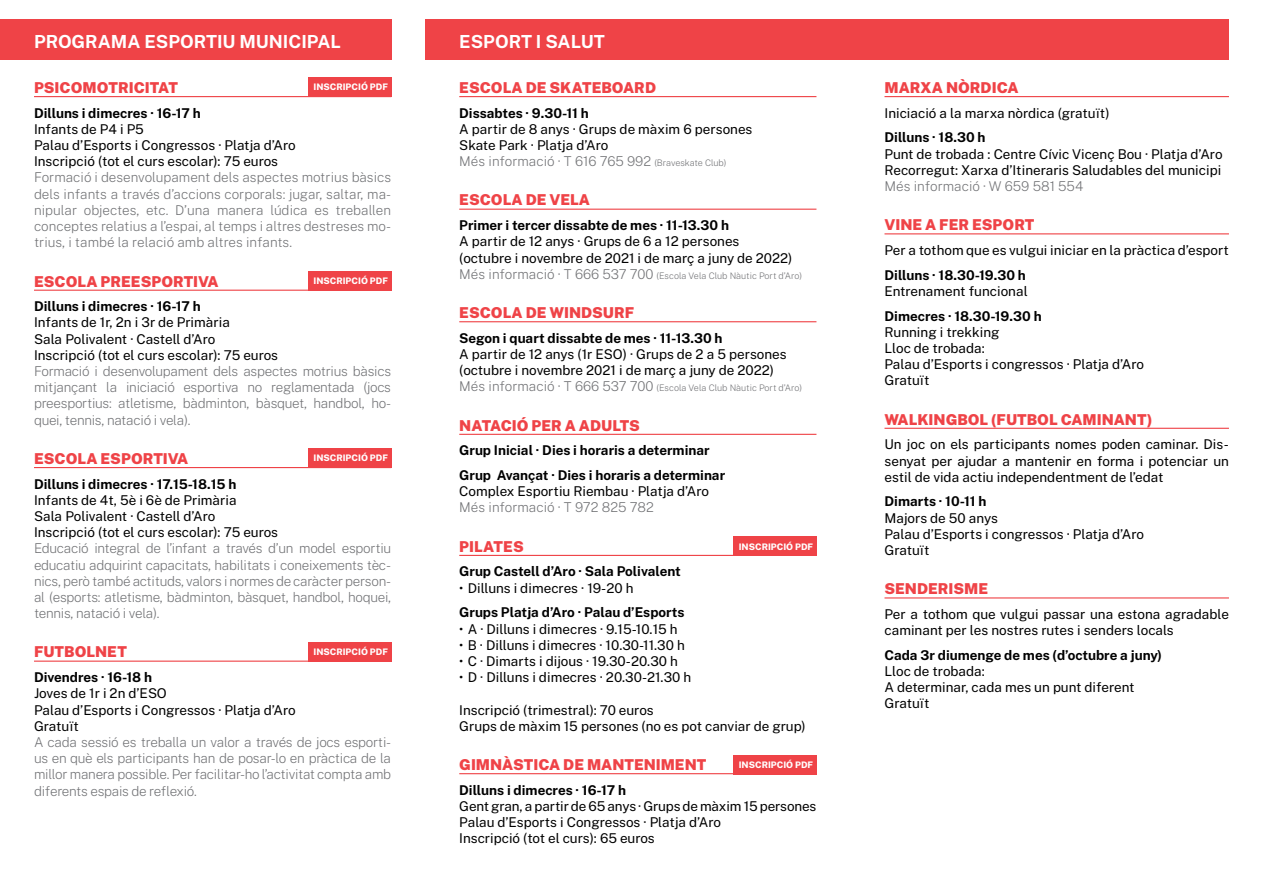
<style>
.page{position:relative;width:1263px;height:893px;background:#fff}
.page>*{position:absolute;margin:0;border:0;box-sizing:border-box;transform-origin:0 0}
.t1{font:700 18px "Public Sans";color:#fff}
.t2{font:900 15px "Public Sans";color:#ef4347}
.t3{font:13.5px/16.2px "Public Sans";color:#000}
.t4{font:200 13.5px/16.2px "Public Sans";letter-spacing:-.02em;color:#6f7073;text-align:justify}
.t5{font:700 13.5px/24.8px "Public Sans";color:#000}
.t6{font:200 13.5px "Public Sans";color:#6f7073}
.t7{font:200 9px "Public Sans";color:#6f7073}
.t8{font:800 9px "Public Sans";color:#fff}
.s1{font-weight:200;color:#6f7073}
.s2{font-weight:200;font-size:9px;color:#6f7073}
.s3{font-size:13.5px}
</style>
<div class="page">
<hr style="left:34px;top:96px;width:357px;height:1px;background:#ef4347">
<hr style="left:34px;top:290px;width:357px;height:1px;background:#ef4347">
<hr style="left:34px;top:467px;width:357px;height:1px;background:#ef4347">
<hr style="left:34px;top:661px;width:357px;height:1px;background:#ef4347">
<hr style="left:459px;top:96px;width:357px;height:1px;background:#ef4347">
<hr style="left:459px;top:209px;width:357px;height:1px;background:#ef4347">
<hr style="left:459px;top:321px;width:357px;height:1px;background:#ef4347">
<hr style="left:459px;top:434px;width:357px;height:1px;background:#ef4347">
<hr style="left:459px;top:555px;width:357px;height:1px;background:#ef4347">
<hr style="left:459px;top:773px;width:357px;height:1px;background:#ef4347">
<hr style="left:884px;top:96px;width:345px;height:1px;background:#ef4347">
<hr style="left:884px;top:233px;width:345px;height:1px;background:#ef4347">
<hr style="left:884px;top:428px;width:345px;height:1px;background:#ef4347">
<hr style="left:884px;top:597px;width:345px;height:1px;background:#ef4347">
<div style="left:308px;top:77px;width:83px;height:20px;background:#ef4347"></div>
<div style="left:308px;top:271px;width:83px;height:19px;background:#ef4347"></div>
<div style="left:733px;top:537px;width:83px;height:19px;background:#ef4347"></div>
<div style="left:733px;top:755px;width:83px;height:19px;background:#ef4347"></div>
<div style="left:308px;top:449px;width:83px;height:19px;background:#ef4347"></div>
<div style="left:308px;top:642px;width:83px;height:19px;background:#ef4347"></div>
<div style="left:0;top:19px;width:391px;height:41px;background:#ef4347"></div>
<div style="left:425px;top:19px;width:804px;height:41px;background:#ef4347"></div>
<h1 class="t1" style="left:34px;top:28px;width:308px">PROGRAMA ESPORTIU MUNICIPAL</h1>
<h1 class="t1" style="left:459px;top:28px;width:147px">ESPORT I SALUT</h1>
<p class="t8" style="left:314px;top:80px;width:76px">INSCRIPCIÓ PDF</p>
<p class="t2" style="left:34px;top:77px;width:146px">PSICOMOTRICITAT</p>
<p class="t5" style="left:34px;top:100px;width:168px">Dilluns i dimecres · 16-17 h</p>
<p class="t3" style="left:34px;top:120px;width:263px">Infants de P4 i P5<br>Palau d’Esports i Congressos · Platja d’Aro<br>Inscripció (tot el curs escolar): 75 euros</p>
<p class="t4" style="left:34px;top:169px;width:359px">Formació i desenvolupament dels aspectes motrius bàsics dels infants a través d’accions corporals: jugar, saltar, ma&shy;nipular objectes, etc. D’una manera lúdica es treballen conceptes relatius a l’espai, al temps i altres destreses mo&shy;trius, i també la relació amb altres infants.</p>
<p class="t2" style="left:34px;top:270px;width:186px">ESCOLA PREESPORTIVA</p>
<p class="t5" style="left:34px;top:293px;width:168px">Dilluns i dimecres · 16-17 h</p>
<p class="t3" style="left:34px;top:314px;width:246px">Infants de 1r, 2n i 3r de Primària<br>Sala Polivalent · Castell d’Aro<br>Inscripció (tot el curs escolar): 75 euros</p>
<p class="t4" style="left:34px;top:362px;width:359px">Formació i desenvolupament dels aspectes motrius bàsics mitjançant la iniciació esportiva no reglamentada (jocs preesportius: atletisme, bàdminton, bàsquet, handbol, ho&shy;quei, tennis, natació i vela).</p>
<p class="t2" style="left:34px;top:448px;width:156px">ESCOLA ESPORTIVA</p>
<p class="t5" style="left:34px;top:470px;width:204px">Dilluns i dimecres · 17.15-18.15 h</p>
<p class="t3" style="left:34px;top:491px;width:246px">Infants de 4t, 5è i 6è de Primària<br>Sala Polivalent · Castell d’Aro<br>Inscripció (tot el curs escolar): 75 euros</p>
<p class="t4" style="left:34px;top:540px;width:359px">Educació integral de l’infant a través d’un model esportiu educatiu adquirint capacitats, habilitats i coneixements tèc&shy;nics, però també actituds, valors i normes de caràcter person&shy;al (esports: atletisme, bàdminton, bàsquet, handbol, hoquei, tennis, natació i vela).</p>
<p class="t2" style="left:34px;top:641px;width:94px">FUTBOLNET</p>
<p class="t5" style="left:34px;top:664px;width:120px">Divendres · 16-18 h</p>
<p class="t3" style="left:34px;top:684px;width:263px">Joves de 1r i 2n d’ESO<br>Palau d’Esports i Congressos · Platja d’Aro<br>Gratuït</p>
<p class="t4" style="left:34px;top:733px;width:359px">A cada sessió es treballa un valor a través de jocs esporti&shy;us en què els participants han de posar-lo en pràctica de la millor manera possible. Per facilitar-ho l’activitat compta amb diferents espais de reflexió.</p>
<p class="t8" style="left:314px;top:274px;width:76px">INSCRIPCIÓ PDF</p>
<p class="t8" style="left:314px;top:452px;width:76px">INSCRIPCIÓ PDF</p>
<p class="t8" style="left:314px;top:645px;width:76px">INSCRIPCIÓ PDF</p>
<p class="t2" style="left:459px;top:77px;width:198px">ESCOLA DE SKATEBOARD</p>
<p class="t5" style="left:459px;top:100px;width:131px">Dissabtes · 9.30-11 h</p>
<p class="t3" style="left:459px;top:120px;width:295px">A partir de 8 anys · Grups de màxim 6 persones<br>Skate Park · Platja d’Aro<br><span class="s1">Més informació · T 616 765 992</span> <span class="s2">(Braveskate Club)</span></p>
<p class="t2" style="left:459px;top:189px;width:132px">ESCOLA DE VELA</p>
<p class="t5" style="left:459px;top:212px;width:271px">Primer i tercer dissabte de mes · 11-13.30 h</p>
<p class="t3" style="left:459px;top:233px;width:335px">A partir de 12 anys · Grups de 6 a 12 persones (octubre i novembre de 2021 i de març a juny de 2022)</p>
<p class="t7" style="left:459px;top:269px;width:344px"><span class="s3">Més informació · T 666 537 700</span> (Escola Vela Club Nàutic Port d’Aro)</p>
<p class="t2" style="left:459px;top:302px;width:176px">ESCOLA DE WINDSURF</p>
<p class="t5" style="left:459px;top:325px;width:265px">Segon i quart dissabte de mes · 11-13.30 h</p>
<p class="t3" style="left:459px;top:345px;width:329px">A partir de 12 anys (1r ESO) · Grups de 2 a 5 persones (octubre i novembre 2021 i de març a juny de 2022)</p>
<p class="t7" style="left:459px;top:382px;width:344px"><span class="s3">Més informació · T 666 537 700</span> (Escola Vela Club Nàutic Port d’Aro)</p>
<p class="t2" style="left:459px;top:414px;width:182px">NATACIÓ PER A ADULTS</p>
<p class="t5" style="left:459px;top:437px;width:267px">Grup Inicial · Dies i horaris a determinar<br>Grup Avançat · Dies i horaris a determinar</p>
<p class="t3" style="left:459px;top:482px;width:251px">Complex Esportiu Riembau · Platja d’Aro</p>
<p class="t6" style="left:459px;top:498px;width:196px">Més informació · T 972 825 782</p>
<p class="t2" style="left:459px;top:535px;width:66px">PILATES</p>
<p class="t5" style="left:459px;top:558px;width:223px">Grup Castell d’Aro · Sala Polivalent</p>
<p class="t3" style="left:459px;top:579px;width:176px">• Dilluns i dimecres · 19-20 h</p>
<p class="t5" style="left:459px;top:599px;width:227px">Grups Platja d’Aro · Palau d’Esports</p>
<p class="t3" style="left:459px;top:620px;width:220px">• A · Dilluns i dimecres · 9.15-10.15 h</p>
<p class="t3" style="left:459px;top:636px;width:227px">• B · Dilluns i dimecres · 10.30-11.30 h</p>
<p class="t3" style="left:459px;top:652px;width:220px">• C · Dimarts i dijous · 19.30-20.30 h</p>
<p class="t3" style="left:459px;top:668px;width:233px">• D · Dilluns i dimecres · 20.30-21.30 h</p>
<p class="t3" style="left:459px;top:701px;width:348px">Inscripció (trimestral): 70 euros<br>Grups de màxim 15 persones (no es pot canviar de grup)</p>
<p class="t2" style="left:459px;top:754px;width:249px">GIMNÀSTICA DE MANTENIMENT</p>
<p class="t5" style="left:459px;top:777px;width:168px">Dilluns i dimecres · 16-17 h</p>
<p class="t3" style="left:459px;top:797px;width:359px">Gent gran, a partir de 65 anys · Grups de màxim 15 persones<br>Palau d’Esports i Congressos · Platja d’Aro<br>Inscripció (tot el curs): 65 euros</p>
<p class="t8" style="left:739px;top:540px;width:76px">INSCRIPCIÓ PDF</p>
<p class="t8" style="left:739px;top:758px;width:76px">INSCRIPCIÓ PDF</p>
<p class="t2" style="left:884px;top:77px;width:136px">MARXA NÒRDICA</p>
<p class="t3" style="left:884px;top:104px;width:227px">Iniciació a la marxa nòrdica (gratuït)</p>
<p class="t5" style="left:884px;top:124px;width:103px">Dilluns · 18.30 h</p>
<p class="t3" style="left:884px;top:145px;width:340px">Punt de trobada : Centre Cívic Vicenç Bou · Platja d’Aro<br>Recorregut: Xarxa d’Itineraris Saludables del municipi</p>
<p class="t6" style="left:884px;top:176px;width:200px">Més informació · W 659 581 554</p>
<p class="t2" style="left:884px;top:214px;width:151px">VINE A FER ESPORT</p>
<p class="t3" style="left:884px;top:241px;width:346px">Per a tothom que es vulgui iniciar en la pràctica d’esport</p>
<p class="t5" style="left:884px;top:261px;width:143px">Dilluns · 18.30-19.30 h</p>
<p class="t3" style="left:884px;top:282px;width:145px">Entrenament funcional</p>
<p class="t5" style="left:884px;top:302px;width:159px">Dimecres · 18.30-19.30 h</p>
<p class="t3" style="left:884px;top:323px;width:261px">Running i trekking<br>Lloc de trobada:<br>Palau d’Esports i congressos · Platja d’Aro<br>Gratuït</p>
<p class="t2" style="left:884px;top:408px;width:270px">WALKINGBOL (FUTBOL CAMINANT)</p>
<p class="t3" style="left:884px;top:435px;width:346px;text-align:justify">Un joc on els participants nomes poden caminar. Dis&shy;senyat per ajudar a mantenir en forma i potenciar un estil de vida actiu independentment de l’edat</p>
<p class="t5" style="left:884px;top:488px;width:104px">Dimarts · 10-11 h</p>
<p class="t3" style="left:884px;top:509px;width:261px">Majors de 50 anys<br>Palau d’Esports i congressos · Platja d’Aro<br>Gratuït</p>
<p class="t2" style="left:884px;top:578px;width:105px">SENDERISME</p>
<p class="t3" style="left:884px;top:605px;width:346px">Per a tothom que vulgui passar una estona agradable caminant per les nostres rutes i senders locals</p>
<p class="t5" style="left:884px;top:642px;width:279px">Cada 3r diumenge de mes (d’octubre a juny)</p>
<p class="t3" style="left:884px;top:662px;width:252px">Lloc de trobada:<br>A determinar, cada mes un punt diferent<br>Gratuït</p>
</div>
